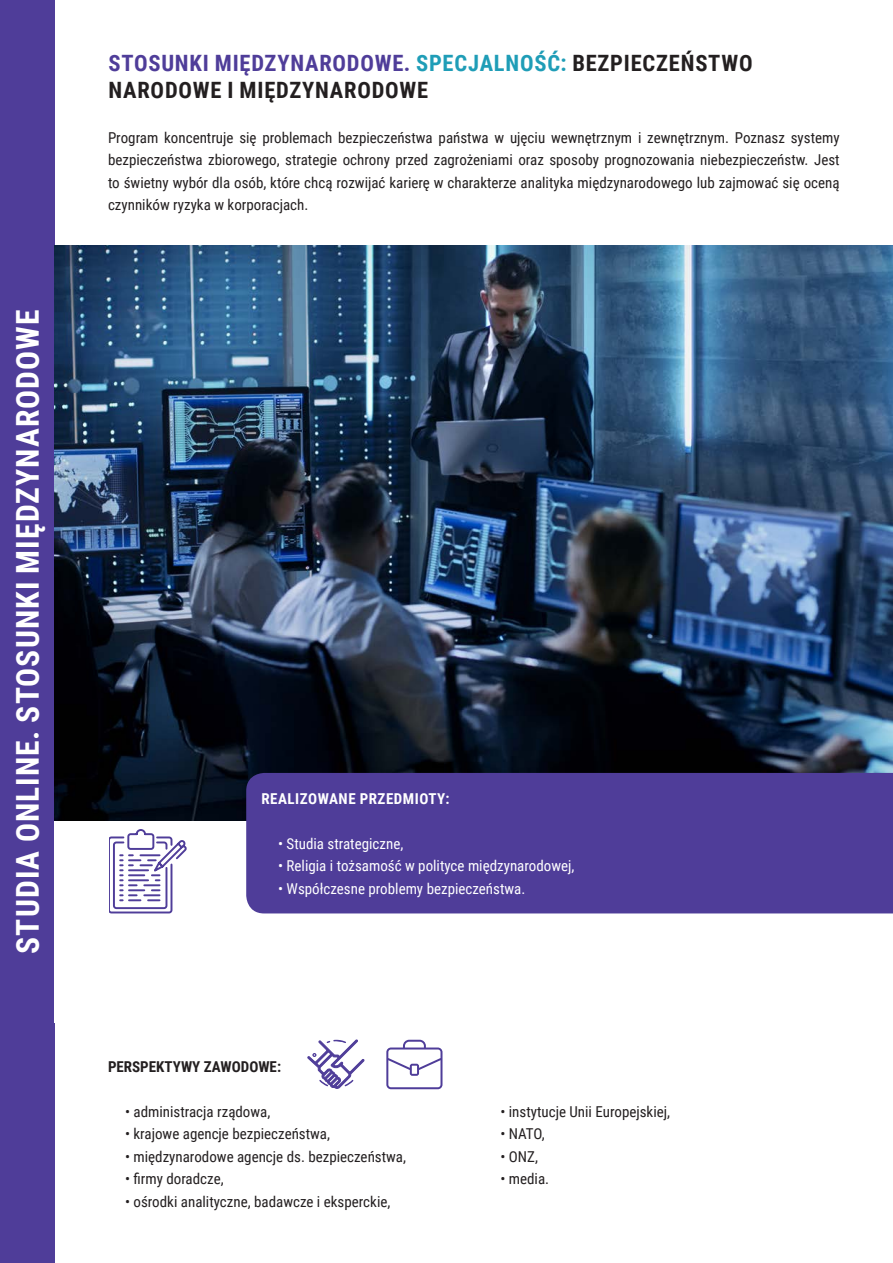
<style>
.page{position:relative;width:893px;height:1263px;background:#fff}
.page>*{position:absolute;margin:0;border:0;box-sizing:border-box;transform-origin:0 0}
.t1{font:700 31.5px "Roboto Condensed";letter-spacing:.035em;color:#fff}
.t2{font:700 22.5px/27px "Roboto Condensed";letter-spacing:.035em;color:#231f20}
.t3{font:15px/22.5px "Roboto Condensed";color:#231f20;text-align:justify}
.t4{font:15px "Roboto Condensed";color:#fff}
.t5{font:700 15px "Roboto Condensed";letter-spacing:.035em;color:#fff}
.t6{font:700 15px "Roboto Condensed";color:#231f20}
.s1{color:#4f3d99}
.s2{color:#1f9db7}
</style>
<div class="page">
<div style="left:0;top:0;width:54px;height:1263px;background:#4f3d99"></div>
<img style="left:54px;top:245px;width:839px;height:576px">
<div style="left:246px;top:773px;width:646px;height:140px;background:#4f3d99"></div>
<svg style="left:109px;top:829px;width:78px;height:85px"></svg>
<svg style="left:386px;top:1040px;width:56px;height:49px"></svg>
<svg style="left:307px;top:1039px;width:58px;height:50px"></svg>
<hr style="left:892px;top:773px;width:1px;height:219px;background:#1f9db7">
<p class="t1" style="left:6px;top:954px;width:646px;rotate:-90deg">STUDIA ONLINE. STOSUNKI MIĘDZYNARODOWE</p>
<p class="t2" style="left:108px;top:49px;width:646px"><span class="s1">STOSUNKI MIĘDZYNARODOWE.</span> <span class="s2">SPECJALNOŚĆ:</span> BEZPIECZEŃSTWO<br>NARODOWE I MIĘDZYNARODOWE</p>
<p class="t3" style="left:108px;top:126px;width:733px">Program koncentruje się problemach bezpieczeństwa państwa w ujęciu wewnętrznym i zewnętrznym. Poznasz systemy bezpieczeństwa zbiorowego, strategie ochrony przed zagrożeniami oraz sposoby prognozowania niebezpieczeństw. Jest to świetny wybór dla osób, które chcą rozwijać karierę w charakterze analityka międzynarodowego lub zajmować się oceną czynników ryzyka w korporacjach.</p>
<p class="t5" style="left:261px;top:788px;width:190px">REALIZOWANE PRZEDMIOTY:</p>
<p class="t4" style="left:278px;top:833px;width:127px">• Studia strategiczne,</p>
<p class="t4" style="left:278px;top:855px;width:298px">• Religia i tożsamość w polityce międzynarodowej,</p>
<p class="t4" style="left:278px;top:878px;width:249px">• Współczesne problemy bezpieczeństwa.</p>
<p class="t6" style="left:108px;top:1056px;width:175px">PERSPEKTYWY ZAWODOWE:</p>
<p class="t3" style="left:125px;top:1099px;width:147px">• administracja rządowa,</p>
<p class="t3" style="left:125px;top:1122px;width:207px">• krajowe agencje bezpieczeństwa,</p>
<p class="t3" style="left:125px;top:1144px;width:283px">• międzynarodowe agencje ds. bezpieczeństwa,</p>
<p class="t3" style="left:125px;top:1167px;width:100px">• firmy doradcze,</p>
<p class="t3" style="left:125px;top:1189px;width:267px">• ośrodki analityczne, badawcze i eksperckie,</p>
<p class="t3" style="left:500px;top:1099px;width:171px">• instytucje Unii Europejskiej,</p>
<p class="t3" style="left:500px;top:1122px;width:46px">• NATO,</p>
<p class="t3" style="left:500px;top:1144px;width:39px">• ONZ,</p>
<p class="t3" style="left:500px;top:1167px;width:50px">• media.</p>
</div>
